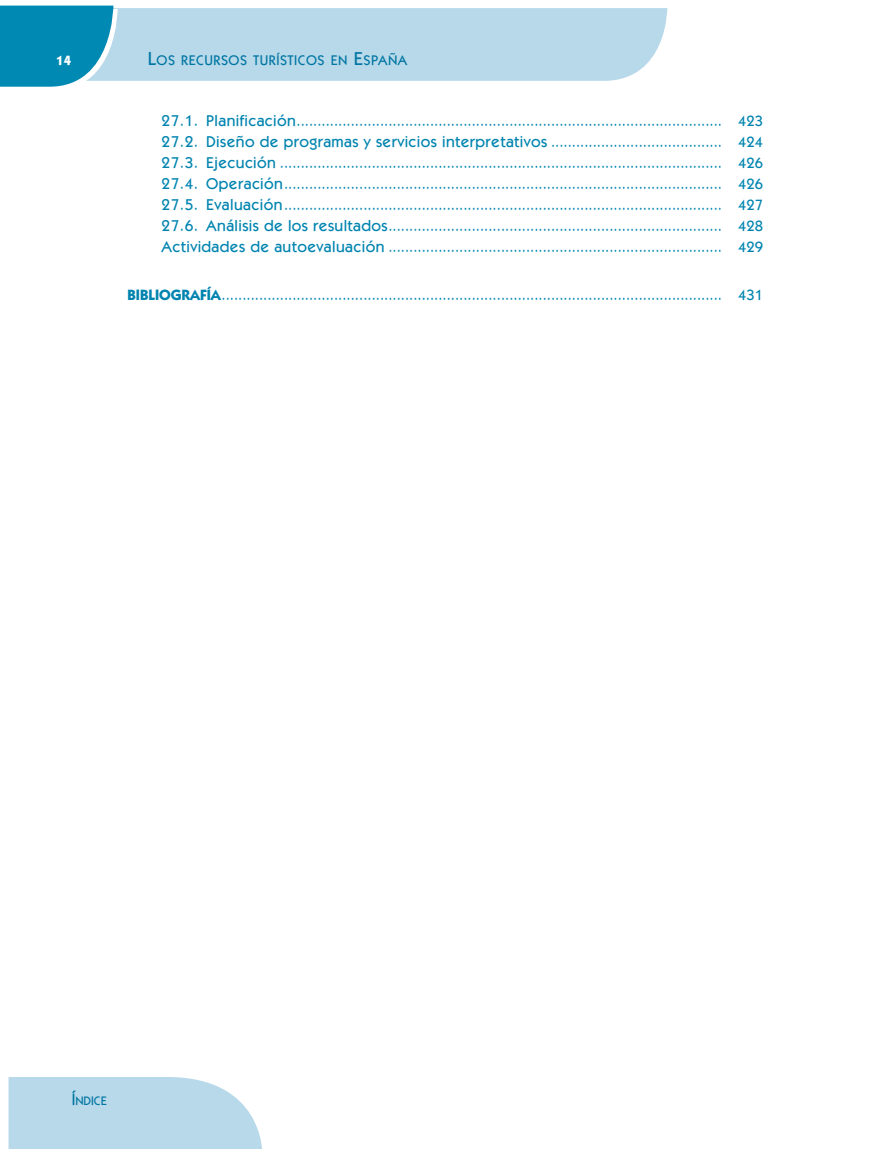
<style>
.page{position:relative;width:872px;height:1149px;background:#fff}
.page>*{position:absolute;margin:0;border:0;box-sizing:border-box;transform-origin:0 0}
.t1{font:500 15.75px "ITC Kabel Std";letter-spacing:.025em;color:#0084af}
.t2{font:500 15px/21px "ITC Kabel Std";color:#0084af;text-align:justify}
.t3{font:500 14.1px "ITC Kabel Std";letter-spacing:.035em;color:#0076a3}
.t4{font:700 13.5px "ITC Kabel Std";color:#fff}
.t5{font:500 12.3px "ITC Kabel Std";color:#0076a3}
.s1{font-size:18.75px}
.s2{font-size:15.75px}
.s3{font-size:15px}
.s4{font-weight:700}
.s5{font-size:16.5px}
</style>
<div class="page">
<div style="left:118px;top:8px;width:549px;height:73px;background:#b8d9e9"></div>
<svg style="left:9px;top:1077px;width:253px;height:71px;background:#bddbea"></svg>
<svg style="left:0;top:6px;width:118px;height:81px;background:#2098bc"></svg>
<p class="t4" style="left:56px;top:55px;width:17px">14</p>
<p class="t3" style="left:148px;top:56px;width:261px"><span class="s1">L</span>OS RECURSOS TURÍSTICOS EN <span class="s1">E</span>SPAÑA</p>
<p class="t2" style="left:162px;top:112px;width:603px"><span class="s2">27.1. Planificación</span>...................................................................................................... 423</p>
<p class="t1" style="left:162px;top:136px;width:603px">27.2. Diseño de programas y servicios interpretativos <span class="s3">......................................... 424</span></p>
<p class="t2" style="left:162px;top:154px;width:603px"><span class="s2">27.3. Ejecución</span> .......................................................................................................... 426<br><span class="s2">27.4. Operación</span>......................................................................................................... 426<br><span class="s2">27.5. Evaluación</span>......................................................................................................... 427<br><span class="s2">27.6. Análisis de los resultados</span>................................................................................ 428<br><span class="s2">Actividades de autoevaluación</span> ................................................................................ 429</p>
<p class="t2" style="left:128px;top:286px;width:637px"><span class="s4">BIBLIOGRAFÍA</span>........................................................................................................................ 431</p>
<p class="t5" style="left:72px;top:1096px;width:37px"><span class="s5">Í</span>NDICE</p>
</div>
